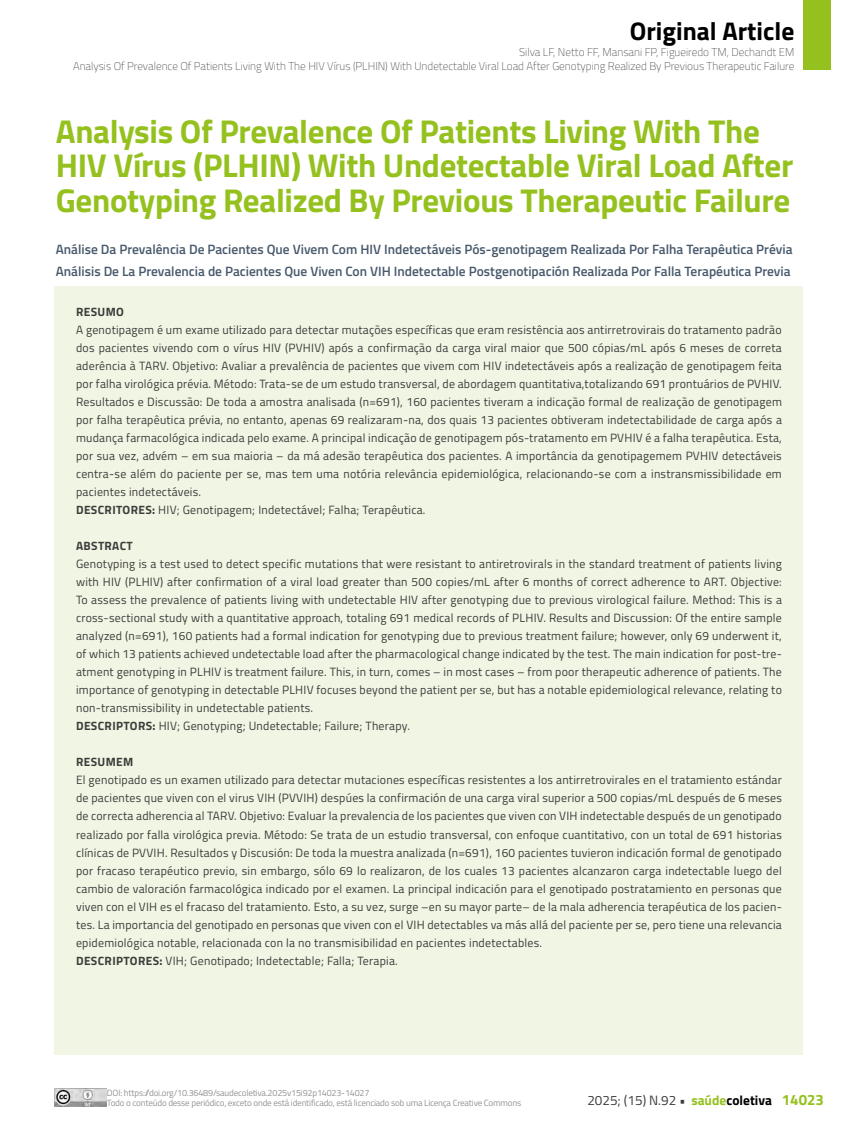
<style>
.page{position:relative;width:859px;height:1132px;background:#fff}
.page>*{position:absolute;margin:0;border:0;box-sizing:border-box;transform-origin:0 0}
.t1{font:700 33px/34.5px "Titillium";letter-spacing:-.01em;color:#95c11f}
.t2{font:700 25.5px "Titillium";color:#000}
.t3{font:600 13.5px/22.2px "Titillium";color:#47596c}
.t4{font:13.5px "Titillium";color:#3c3c3b}
.t5{font:12px/18px "Titillium";letter-spacing:.02em;color:#3c3c3b}
.t6{font:700 12px "Titillium";letter-spacing:.03em;color:#3c3c3b}
.t7{font:100 11.25px/13.5px "Titillium";color:#3c3c3b;text-align:right}
.t8{font:9px/9.4px "Titillium";letter-spacing:-.02em;color:#939398}
.s1{font-weight:700}
.s2{font-weight:700;color:#95c11f}
.s3{font-weight:700;color:#000}
.s4{font-weight:700;font-size:15px;color:#95c11f}
</style>
<div class="page">
<div style="left:804px;top:0;width:27px;height:70px;background:#95c11f"></div>
<img style="left:55px;top:1088px;width:51px;height:18px">
<div style="left:55px;top:286px;width:748px;height:768px;background:#f1f6e4"></div>
<h2 class="t2" style="left:630px;top:12px;width:166px">Original Article</h2>
<p class="t7" style="left:73px;top:45px;width:723px">Silva LF, Netto FF, Mansani FP, Figueiredo TM, Dechandt EM<br>Analysis Of Prevalence Of Patients Living With The HIV Vírus (PLHIN) With Undetectable Viral Load After Genotyping Realized By Previous Therapeutic Failure</p>
<h1 class="t1" style="left:56px;top:112px;width:739px">Analysis Of Prevalence Of Patients Living With The<br>HIV Vírus (PLHIN) With Undetectable Viral Load After<br>Genotyping Realized By Previous Therapeutic Failure</h1>
<p class="t3" style="left:56px;top:237px;width:738px">Análise Da Prevalência De Pacientes Que Vivem Com HIV Indetectáveis Pós-genotipagem Realizada Por Falha Terapêutica Prévia<br>Análisis De La Prevalencia de Pacientes Que Viven Con VIH Indetectable Postgenotipación Realizada Por Falla Terapéutica Previa</p>
<p class="t6" style="left:76px;top:302px;width:49px">RESUMO</p>
<p class="t5" style="left:76px;top:320px;width:707px">A genotipagem é um exame utilizado para detectar mutações específicas que eram resistência aos antirretrovirais do tratamento padrão dos pacientes vivendo com o vírus HIV (PVHIV) após a confirmação da carga viral maior que 500 cópias/mL após 6 meses de correta aderência à TARV. Objetivo: Avaliar a prevalência de pacientes que vivem com HIV indetectáveis após a realização de genotipagem feita por falha virológica prévia. Método: Trata-se de um estudo transversal, de abordagem quantitativa,totalizando 691 prontuários de PVHIV.<br>Resultados e Discussão: De toda a amostra analisada (n=691), 160 pacientes tiveram a indicação formal de realização de genotipagem por falha terapêutica prévia, no entanto, apenas 69 realizaram-na, dos quais 13 pacientes obtiveram indetectabilidade de carga após a mudança farmacológica indicada pelo exame. A principal indicação de genotipagem pós-tratamento em PVHIV é a falha terapêutica. Esta, por sua vez, advém – em sua maioria – da má adesão terapêutica dos pacientes. A importância da genotipagemem PVHIV detectáveis centra-se além do paciente per se, mas tem uma notória relevância epidemiológica, relacionando-se com a instransmissibilidade em pacientes indetectáveis.<br><span class="s1">DESCRITORES:</span> HIV; Genotipagem; Indetectável; Falha; Terapêutica.</p>
<p class="t6" style="left:76px;top:536px;width:58px">ABSTRACT</p>
<p class="t5" style="left:76px;top:554px;width:707px">Genotyping is a test used to detect specific mutations that were resistant to antiretrovirals in the standard treatment of patients living with HIV (PLHIV) after confirmation of a viral load greater than 500 copies/mL after 6 months of correct adherence to ART. Objective:<br>To assess the prevalence of patients living with undetectable HIV after genotyping due to previous virological failure. Method: This is a cross-sectional study with a quantitative approach, totaling 691 medical records of PLHIV. Results and Discussion: Of the entire sample analyzed (n=691), 160 patients had a formal indication for genotyping due to previous treatment failure; however, only 69 underwent it, of which 13 patients achieved undetectable load after the pharmacological change indicated by the test. The main indication for post-tre&shy;atment genotyping in PLHIV is treatment failure. This, in turn, comes – in most cases – from poor therapeutic adherence of patients. The importance of genotyping in detectable PLHIV focuses beyond the patient per se, but has a notable epidemiological relevance, relating to non-transmissibility in undetectable patients.<br><span class="s1">DESCRIPTORS:</span> HIV; Genotyping; Undetectable; Failure; Therapy.</p>
<p class="t6" style="left:76px;top:752px;width:59px">RESUMEM</p>
<p class="t5" style="left:76px;top:770px;width:707px">El genotipado es un examen utilizado para detectar mutaciones específicas resistentes a los antirretrovirales en el tratamiento estándar de pacientes que viven con el virus VIH (PVVIH) despúes la confirmación de una carga viral superior a 500 copias/mL después de 6 meses de correcta adherencia al TARV. Objetivo: Evaluar la prevalencia de los pacientes que viven con VIH indetectable después de un genotipado realizado por falla virológica previa. Método: Se trata de un estudio transversal, con enfoque cuantitativo, con un total de 691 historias clínicas de PVVIH. Resultados y Discusión: De toda la muestra analizada (n=691), 160 pacientes tuvieron indicación formal de genotipado por fracaso terapéutico previo, sin embargo, sólo 69 lo realizaron, de los cuales 13 pacientes alcanzaron carga indetectable luego del cambio de valoración farmacológica indicado por el examen. La principal indicación para el genotipado postratamiento en personas que viven con el VIH es el fracaso del tratamiento. Esto, a su vez, surge –en su mayor parte– de la mala adherencia terapéutica de los pacien&shy;tes. La importancia del genotipado en personas que viven con el VIH detectables va más allá del paciente per se, pero tiene una relevancia epidemiológica notable, relacionada con la no transmisibilidad en pacientes indetectables.<br><span class="s1">DESCRIPTORES:</span> VIH; Genotipado; Indetectable; Falla; Terapia.</p>
<p class="t8" style="left:107px;top:1087px;width:416px">DOI: https://doi.org/10.36489/saudecoletiva.2025v15i92p14023-14027<br>Todo o conteúdo desse periódico, exceto onde está identificado, está licenciado sob uma Licença Creative Commons</p>
<p class="t4" style="left:587px;top:1089px;width:238px">2025; (15) N.92 <span class="s1">•</span> <span class="s2">saúde</span><span class="s3">coletiva</span> <span class="s4">14023</span></p>
</div>
